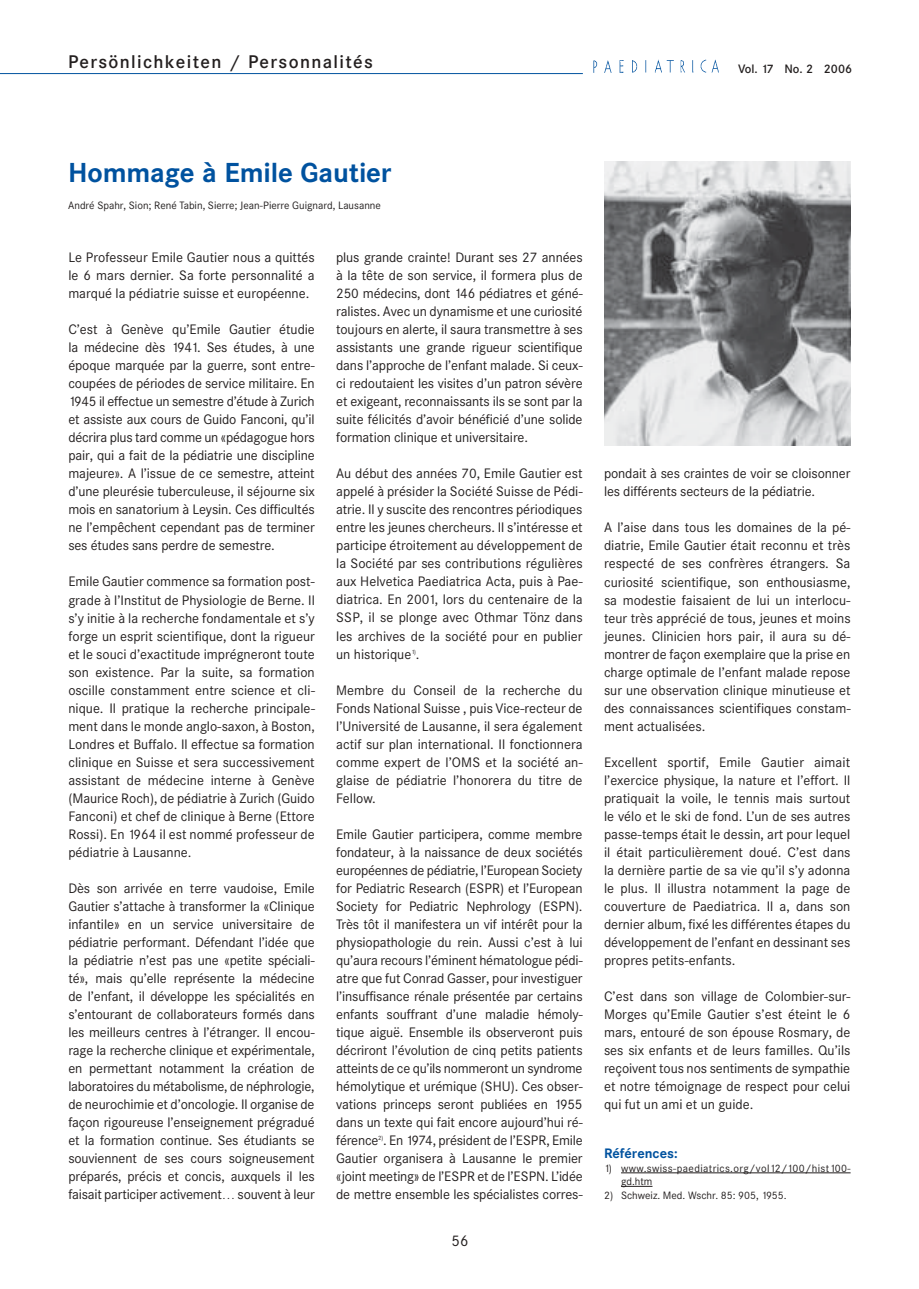
<style>
.page{position:relative;width:919px;height:1289px;background:#fff}
.page>*{position:absolute;margin:0;border:0;box-sizing:border-box;transform-origin:0 0}
.t1{font:700 27px "Corporate SBQ";letter-spacing:-.005em;color:#00529f}
.t2{font:500 18px "Corporate SBQ";letter-spacing:.075em;color:#231f1f}
.t3{font:15px "Corporate SBQ";color:#231f1f}
.t4{font:13.5px/18px "Corporate SBQ";letter-spacing:-.005em;color:#231f1f;text-align:justify}
.t5{font:700 13.5px "Corporate SBQ";color:#00529f}
.t6{font:500 12px "Corporate SBQ";color:#231f1f}
.t7{font:10.5px "Corporate SBQ";color:#231f1f}
.t8{font:10.5px/13.5px "Corporate SBQ";letter-spacing:.035em;color:#231f1f}
.t9{font:6px "Corporate SBQ";color:#231f1f}
</style>
<div class="page">
<img style="left:593px;top:59px;width:126px;height:14px">
<hr style="left:0;top:73px;width:583px;height:1px;background:#00529f">
<hr style="left:621px;top:1172px;width:229px;height:1px;background:#231f1f">
<hr style="left:621px;top:1185px;width:31px;height:1px;background:#231f1f">
<img style="left:604px;top:162px;width:246px;height:283px">
<h2 class="t2" style="left:68px;top:51px;width:306px">Persönlichkeiten / Personnalités</h2>
<p class="t6" style="left:738px;top:61px;width:115px">Vol. 17 No. 2 2006</p>
<h1 class="t1" style="left:68px;top:157px;width:325px">Hommage à Emile Gautier</h1>
<p class="t7" style="left:68px;top:201px;width:314px">André Spahr, Sion; René Tabin, Sierre; Jean-Pierre Guignard, Lausanne</p>
<p class="t4" style="left:68px;top:250px;width:248px">Le Professeur Emile Gautier nous a quittés le 6 mars dernier. Sa forte personnalité a marqué la pédiatrie suisse et européenne.</p>
<p class="t4" style="left:68px;top:322px;width:248px">C’est à Genève qu’Emile Gautier étudie la médecine dès 1941. Ses études, à une époque marquée par la guerre, sont entre&shy;coupées de périodes de service militaire. En 1945 il effectue un semestre d’étude à Zurich et assiste aux cours de Guido Fanconi, qu’il décrira plus tard comme un «pédagogue hors pair, qui a fait de la pédiatrie une discipline majeure». A l’issue de ce semestre, atteint d’une pleurésie tuberculeuse, il séjourne six mois en sanatorium à Leysin. Ces difficultés ne l’empêchent cependant pas de terminer ses études sans perdre de semestre.</p>
<p class="t4" style="left:68px;top:574px;width:248px">Emile Gautier commence sa formation post&shy;grade à l’Institut de Physiologie de Berne. Il s’y initie à la recherche fondamentale et s’y forge un esprit scientifique, dont la rigueur et le souci d’exactitude imprégneront toute son existence. Par la suite, sa formation oscille constamment entre science et cli&shy;nique. Il pratique la recherche principale&shy;ment dans le monde anglo-saxon, à Boston, Londres et Buffalo. Il effectue sa formation clinique en Suisse et sera successivement assistant de médecine interne à Genève (Maurice Roch), de pédiatrie à Zurich (Guido Fanconi) et chef de clinique à Berne (Ettore Rossi). En 1964 il est nommé professeur de pédiatrie à Lausanne.</p>
<p class="t4" style="left:68px;top:880px;width:248px">Dès son arrivée en terre vaudoise, Emile Gautier s’attache à transformer la «Clinique infantile» en un service universitaire de pédiatrie performant. Défendant l’idée que la pédiatrie n’est pas une «petite spéciali&shy;té», mais qu’elle représente la médecine de l’enfant, il développe les spécialités en s’entourant de collaborateurs formés dans les meilleurs centres à l’étranger. Il encou&shy;rage la recherche clinique et expérimentale, en permettant notamment la création de laboratoires du métabolisme, de néphrologie, de neurochimie et d’oncologie. Il organise de façon rigoureuse l’enseignement prégradué et la formation continue. Ses étudiants se souviennent de ses cours soigneusement préparés, précis et concis, auxquels il les faisait participer activement… souvent à leur</p>
<p class="t4" style="left:336px;top:250px;width:248px">plus grande crainte! Durant ses 27 années à la tête de son service, il formera plus de 250 médecins, dont 146 pédiatres et géné&shy;ralistes. Avec un dynamisme et une curiosité toujours en alerte, il saura transmettre à ses assistants une grande rigueur scientifique dans l’approche de l’enfant malade. Si ceux&shy;ci redoutaient les visites d’un patron sévère et exigeant, reconnaissants ils se sont par la suite félicités d’avoir bénéficié d’une solide formation clinique et universitaire.</p>
<p class="t4" style="left:336px;top:466px;width:248px">Au début des années 70, Emile Gautier est appelé à présider la Société Suisse de Pédi&shy;atrie. Il y suscite des rencontres périodiques entre les jeunes chercheurs. Il s’intéresse et participe étroitement au développement de la Société par ses contributions régulières aux Helvetica Paediatrica Acta, puis à Pae&shy;diatrica. En 2001, lors du centenaire de la SSP, il se plonge avec Othmar Tönz dans les archives de la société pour en publier un historique .</p>
<p class="t9" style="left:411px;top:649px;width:6px">1)</p>
<p class="t4" style="left:336px;top:682px;width:248px">Membre du Conseil de la recherche du Fonds National Suisse , puis Vice-recteur de l’Université de Lausanne, il sera également actif sur plan international. Il fonctionnera comme expert de l’OMS et la société an&shy;glaise de pédiatrie l’honorera du titre de Fellow.</p>
<p class="t4" style="left:336px;top:826px;width:248px">Emile Gautier participera, comme membre fondateur, à la naissance de deux sociétés européennes de pédiatrie, l’European Society for Pediatric Research (ESPR) et l’European Society for Pediatric Nephrology (ESPN).<br>Très tôt il manifestera un vif intérêt pour la physiopathologie du rein. Aussi c’est à lui qu’aura recours l’éminent hématologue pédi&shy;atre que fut Conrad Gasser, pour investiguer l’insuffisance rénale présentée par certains enfants souffrant d’une maladie hémoly&shy;tique aiguë. Ensemble ils observeront puis décriront l’évolution de cinq petits patients atteints de ce qu’ils nommeront un syndrome hémolytique et urémique (SHU). Ces obser&shy;vations princeps seront publiées en 1955 dans un texte qui fait encore aujourd’hui ré&shy;férence . En 1974, président de l’ESPR, Emile</p>
<p class="t9" style="left:378px;top:1135px;width:7px">2)</p>
<p class="t4" style="left:336px;top:1150px;width:248px">Gautier organisera à Lausanne le premier «joint meeting» de l’ESPR et de l’ESPN. L’idée de mettre ensemble les spécialistes corres-</p>
<p class="t3" style="left:451px;top:1234px;width:18px">56</p>
<p class="t4" style="left:604px;top:466px;width:248px">pondait à ses craintes de voir se cloisonner les différents secteurs de la pédiatrie.</p>
<p class="t4" style="left:604px;top:520px;width:248px">A l’aise dans tous les domaines de la pé&shy;diatrie, Emile Gautier était reconnu et très respecté de ses confrères étrangers. Sa curiosité scientifique, son enthousiasme, sa modestie faisaient de lui un interlocu&shy;teur très apprécié de tous, jeunes et moins jeunes. Clinicien hors pair, il aura su dé&shy;montrer de façon exemplaire que la prise en charge optimale de l’enfant malade repose sur une observation clinique minutieuse et des connaissances scientifiques constam&shy;ment actualisées.</p>
<p class="t4" style="left:604px;top:754px;width:248px">Excellent sportif, Emile Gautier aimait l’exercice physique, la nature et l’effort. Il pratiquait la voile, le tennis mais surtout le vélo et le ski de fond. L’un de ses autres passe-temps était le dessin, art pour lequel il était particulièrement doué. C’est dans la dernière partie de sa vie qu’il s’y adonna le plus. Il illustra notamment la page de couverture de Paediatrica. Il a, dans son dernier album, fixé les différentes étapes du développement de l’enfant en dessinant ses propres petits-enfants.</p>
<p class="t4" style="left:604px;top:988px;width:248px">C’est dans son village de Colombier-sur-Morges qu’Emile Gautier s’est éteint le 6 mars, entouré de son épouse Rosmary, de ses six enfants et de leurs familles. Qu’ils reçoivent tous nos sentiments de sympathie et notre témoignage de respect pour celui qui fut un ami et un guide.</p>
<p class="t5" style="left:604px;top:1145px;width:75px">Références:</p>
<p class="t8" style="left:621px;top:1162px;width:231px;text-indent:-17px">1) www.swiss-paediatrics.org/vol12/100/hist100- gd.htm</p>
<p class="t7" style="left:604px;top:1190px;width:184px">2) Schweiz. Med. Wschr. 85: 905, 1955.</p>
</div>
